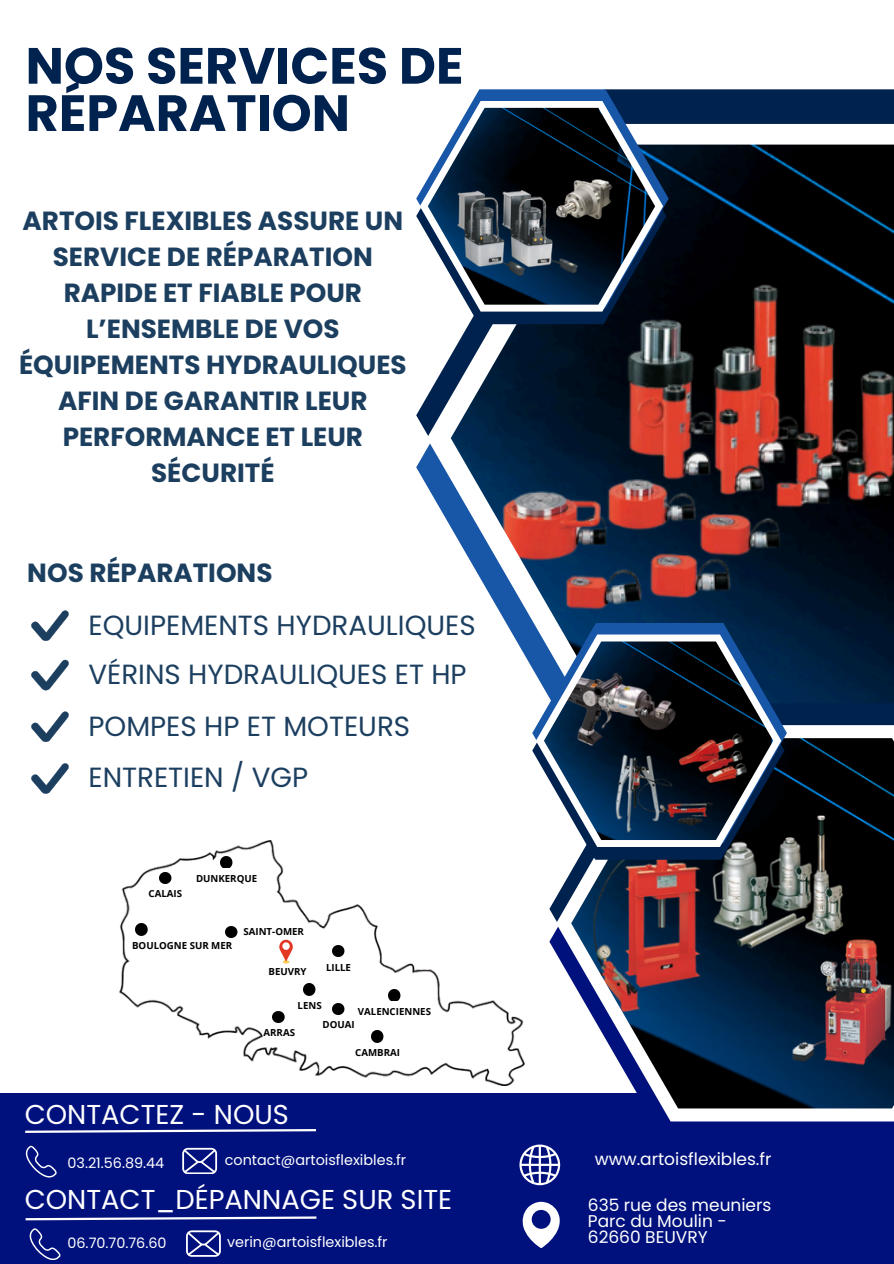
<style>
.page{position:relative;width:894px;height:1264px;background:#fff}
.page>*{position:absolute;margin:0;border:0;box-sizing:border-box;transform-origin:0 0}
.t1{font:700 50.85px/47.2px "Poppins";color:#00224f}
.t2{font:27.75px "Poppins";color:#1c3f60}
.t3{font:27.3px "Poppins";color:#fff}
.t4{font:700 26.25px/36px "Poppins";color:#1c3f60;text-align:center}
.t5{font:16.95px/15.9px "Poppins";color:#fff}
.t6{font:14.4px "Poppins";color:#fff}
.t7{font:700 9.75px "Open Sans";color:#000}
</style>
<div class="page">
<svg style="left:416px;top:89px;width:477px;height:397px;fill:#00224f"></svg>
<div style="left:427px;top:124px;width:466px;height:628px;background:#fff"></div>
<img style="left:450px;top:145px;width:443px;height:558px">
<div style="left:0;top:1093px;width:893px;height:170px;background:#00117d"></div>
<svg style="left:549px;top:703px;width:344px;height:250px;fill:#00224f"></svg>
<svg style="left:556px;top:725px;width:337px;height:396px"></svg>
<img style="left:571px;top:738px;width:322px;height:370px">
<svg style="left:549px;top:843px;width:235px;height:16px;fill:#00224f"></svg>
<svg style="left:532px;top:623px;width:254px;height:220px"></svg>
<svg style="left:535px;top:634px;width:246px;height:213px"></svg>
<img style="left:543px;top:641px;width:230px;height:199px">
<svg style="left:416px;top:308px;width:250px;height:16px;fill:#00224f"></svg>
<svg style="left:416px;top:89px;width:252px;height:219px"></svg>
<svg style="left:419px;top:101px;width:244px;height:210px"></svg>
<img style="left:427px;top:108px;width:228px;height:197px">
<svg style="left:31px;top:659px;width:38px;height:31px"></svg>
<svg style="left:31px;top:711px;width:38px;height:31px"></svg>
<svg style="left:31px;top:763px;width:38px;height:31px"></svg>
<svg style="left:25px;top:1129px;width:291px;height:4px"></svg>
<svg style="left:26px;top:1145px;width:31px;height:32px"></svg>
<svg style="left:182px;top:1147px;width:35px;height:26px"></svg>
<svg style="left:519px;top:1144px;width:41px;height:41px"></svg>
<svg style="left:522px;top:1201px;width:37px;height:46px"></svg>
<svg style="left:31px;top:610px;width:38px;height:31px"></svg>
<img style="left:120px;top:840px;width:404px;height:245px">
<svg style="left:279px;top:939px;width:14px;height:24px"></svg>
<div style="left:282px;top:942px;width:7px;height:7px;background:#fff;border-radius:50%"></div>
<svg style="left:220px;top:856px;width:12px;height:11px"></svg>
<svg style="left:159px;top:872px;width:12px;height:11px"></svg>
<svg style="left:136px;top:923px;width:12px;height:12px"></svg>
<svg style="left:225px;top:926px;width:13px;height:11px"></svg>
<svg style="left:332px;top:945px;width:12px;height:11px"></svg>
<svg style="left:303px;top:983px;width:13px;height:12px"></svg>
<svg style="left:273px;top:1011px;width:12px;height:11px"></svg>
<svg style="left:332px;top:1003px;width:12px;height:11px"></svg>
<svg style="left:371px;top:1030px;width:12px;height:12px"></svg>
<svg style="left:388px;top:989px;width:12px;height:11px"></svg>
<svg style="left:25px;top:1216px;width:292px;height:5px"></svg>
<svg style="left:29px;top:1228px;width:32px;height:31px"></svg>
<svg style="left:186px;top:1230px;width:35px;height:26px"></svg>
<h2 class="t1" style="left:26px;top:42px;width:439px">NOS SERVICES DE<br>RÉPARATION</h2>
<h3 class="t4" style="left:19px;top:202px;width:389px">ARTOIS FLEXIBLES ASSURE UN<br>SERVICE DE RÉPARATION<br>RAPIDE ET FIABLE POUR<br>L’ENSEMBLE DE VOS<br>ÉQUIPEMENTS HYDRAULIQUES<br>AFIN DE GARANTIR LEUR<br>PERFORMANCE ET LEUR<br>SÉCURITÉ</h3>
<p class="t4" style="left:27px;top:555px;width:246px">NOS RÉPARATIONS</p>
<p class="t2" style="left:88px;top:606px;width:388px">EQUIPEMENTS HYDRAULIQUES</p>
<h3 class="t2" style="left:88px;top:655px;width:379px">VÉRINS HYDRAULIQUES ET HP</h3>
<p class="t2" style="left:88px;top:707px;width:323px">POMPES HP ET MOTEURS</p>
<p class="t2" style="left:88px;top:757px;width:221px">ENTRETIEN / VGP</p>
<p class="t7" style="left:149px;top:887px;width:35px">CALAIS</p>
<p class="t7" style="left:196px;top:871px;width:63px">DUNKERQUE</p>
<p class="t7" style="left:132px;top:938px;width:102px">BOULOGNE SUR MER</p>
<p class="t7" style="left:243px;top:924px;width:62px">SAINT-OMER</p>
<p class="t7" style="left:268px;top:964px;width:39px">BEUVRY</p>
<p class="t7" style="left:326px;top:960px;width:27px">LILLE</p>
<p class="t7" style="left:297px;top:998px;width:26px">LENS</p>
<p class="t7" style="left:358px;top:1004px;width:75px">VALENCIENNES</p>
<p class="t7" style="left:263px;top:1025px;width:33px">ARRAS</p>
<p class="t7" style="left:322px;top:1017px;width:34px">DOUAI</p>
<p class="t7" style="left:355px;top:1045px;width:46px">CAMBRAI</p>
<p class="t3" style="left:25px;top:1094px;width:266px">CONTACTEZ - NOUS</p>
<h3 class="t6" style="left:67px;top:1152px;width:98px">03.21.56.89.44</h3>
<p class="t6" style="left:225px;top:1149px;width:183px">contact@artoisflexibles.fr</p>
<p class="t5" style="left:594px;top:1151px;width:178px">www.artoisflexibles.fr</p>
<h3 class="t5" style="left:587px;top:1196px;width:185px">635 rue des meuniers<br>Parc du Moulin -<br>62660 BEUVRY</h3>
<h3 class="t3" style="left:25px;top:1180px;width:429px">CONTACT_DÉPANNAGE SUR SITE</h3>
<p class="t6" style="left:67px;top:1232px;width:101px">06.70.70.76.60</p>
<p class="t6" style="left:227px;top:1231px;width:162px">verin@artoisflexibles.fr</p>
</div>
